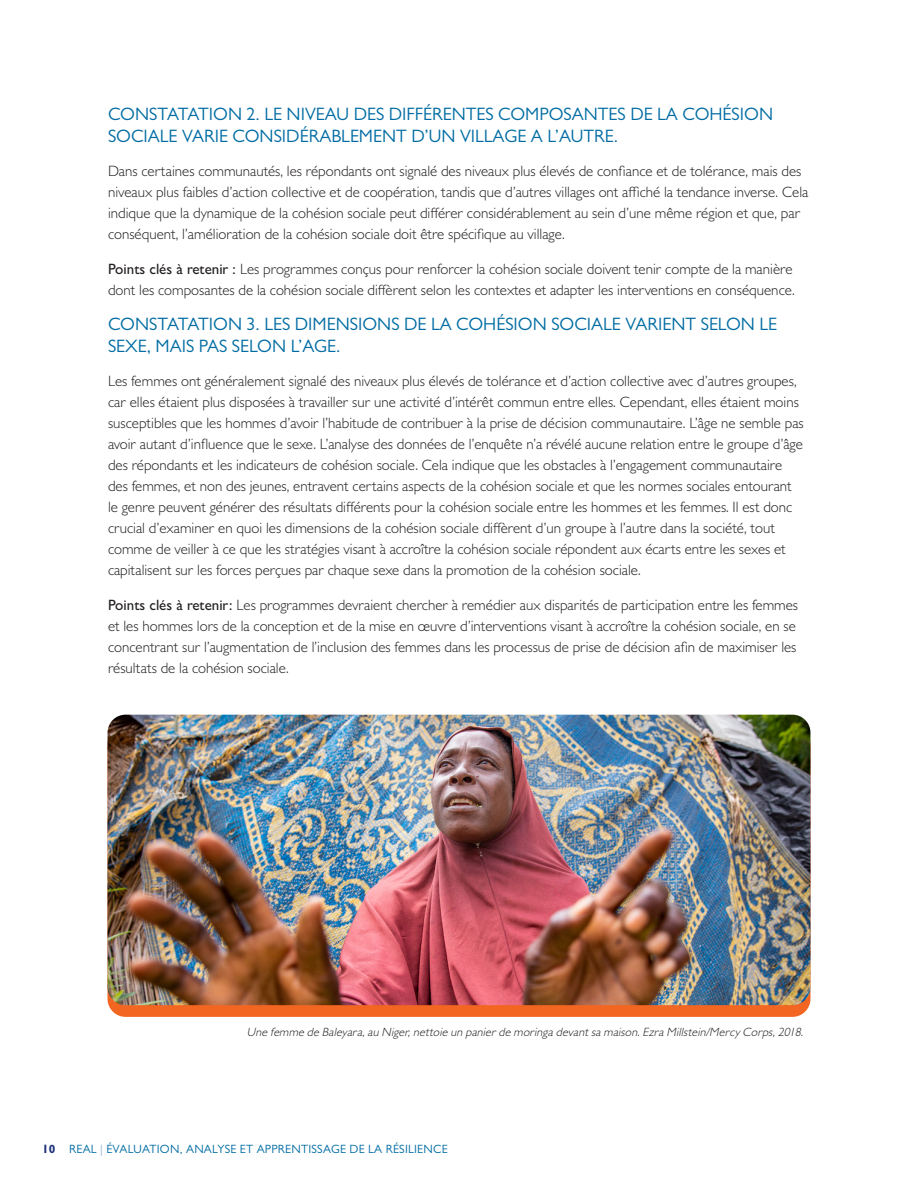
<style>
.page{position:relative;width:918px;height:1188px;background:#fff}
.page>*{position:absolute;margin:0;border:0;box-sizing:border-box;transform-origin:0 0}
.Subhead{font:18px/21.6px "Gill Sans MT Std";color:#006ca3}
.Text{font:18px/21.6px "Gill Sans MT Std";color:#006ca3}
.Text-2{font:300 15px/21px "Gill Sans MT Std";color:#231f20}
.Text-3{font:italic 300 12px "Gill Sans MT Std";color:#231f20}
.t1{font:12px "Gill Sans MT Std";letter-spacing:.02em;color:#006ca3}
.s1{font-weight:500}
.s2{font-weight:700;color:#1e337a}
.s3{color:#96b2d3}
</style>
<div class="page">
<div style="left:108px;top:726px;width:702px;height:291px;background:#f36621;border-radius:18px"></div>
<img style="left:108px;top:715px;width:702px;height:290px">
<p class="Subhead" style="left:108px;top:103px;width:667px">CONSTATATION 2. LE NIVEAU DES DIFFÉRENTES COMPOSANTES DE LA COHÉSION<br>SOCIALE VARIE CONSIDÉRABLEMENT D’UN VILLAGE A L’AUTRE.</p>
<p class="Text-2" style="left:108px;top:161px;width:702px">Dans certaines communautés, les répondants ont signalé des niveaux plus élevés de confiance et de tolérance, mais des niveaux plus faibles d’action collective et de coopération, tandis que d’autres villages ont affiché la tendance inverse. Cela indique que la dynamique de la cohésion sociale peut différer considérablement au sein d’une même région et que, par conséquent, l’amélioration de la cohésion sociale doit être spécifique au village.</p>
<p class="Text-2" style="left:108px;top:258px;width:688px"><span class="s1">Points clés à retenir :</span> Les programmes conçus pour renforcer la cohésion sociale doivent tenir compte de la manière dont les composantes de la cohésion sociale diffèrent selon les contextes et adapter les interventions en conséquence.</p>
<p class="Text" style="left:108px;top:313px;width:671px">CONSTATATION 3. LES DIMENSIONS DE LA COHÉSION SOCIALE VARIENT SELON LE<br>SEXE, MAIS PAS SELON L’AGE.</p>
<p class="Text-2" style="left:108px;top:370px;width:697px">Les femmes ont généralement signalé des niveaux plus élevés de tolérance et d’action collective avec d’autres groupes, car elles étaient plus disposées à travailler sur une activité d’intérêt commun entre elles. Cependant, elles étaient moins susceptibles que les hommes d’avoir l’habitude de contribuer à la prise de décision communautaire. L’âge ne semble pas avoir autant d’influence que le sexe. L’analyse des données de l’enquête n’a révélé aucune relation entre le groupe d’âge des répondants et les indicateurs de cohésion sociale. Cela indique que les obstacles à l’engagement communautaire des femmes, et non des jeunes, entravent certains aspects de la cohésion sociale et que les normes sociales entourant le genre peuvent générer des résultats différents pour la cohésion sociale entre les hommes et les femmes. Il est donc crucial d’examiner en quoi les dimensions de la cohésion sociale diffèrent d’un groupe à l’autre dans la société, tout comme de veiller à ce que les stratégies visant à accroître la cohésion sociale répondent aux écarts entre les sexes et capitalisent sur les forces perçues par chaque sexe dans la promotion de la cohésion sociale.</p>
<p class="Text-2" style="left:108px;top:594px;width:692px"><span class="s1">Points clés à retenir:</span> Les programmes devraient chercher à remédier aux disparités de participation entre les femmes et les hommes lors de la conception et de la mise en œuvre d’interventions visant à accroître la cohésion sociale, en se concentrant sur l’augmentation de l’inclusion des femmes dans les processus de prise de décision afin de maximiser les résultats de la cohésion sociale.</p>
<p class="Text-3" style="left:247px;top:1025px;width:561px">Une femme de Baleyara,au Niger,nettoie un panierde moringadevantsamaison.EzraMillstein/Mercy Corps,2018.</p>
<p class="t1" style="left:42px;top:1142px;width:407px"><span class="s2">10</span> REAL <span class="s3">|</span> ÉVALUATION, ANALYSE ET APPRENTISSAGE DE LA RÉSILIENCE</p>
</div>
